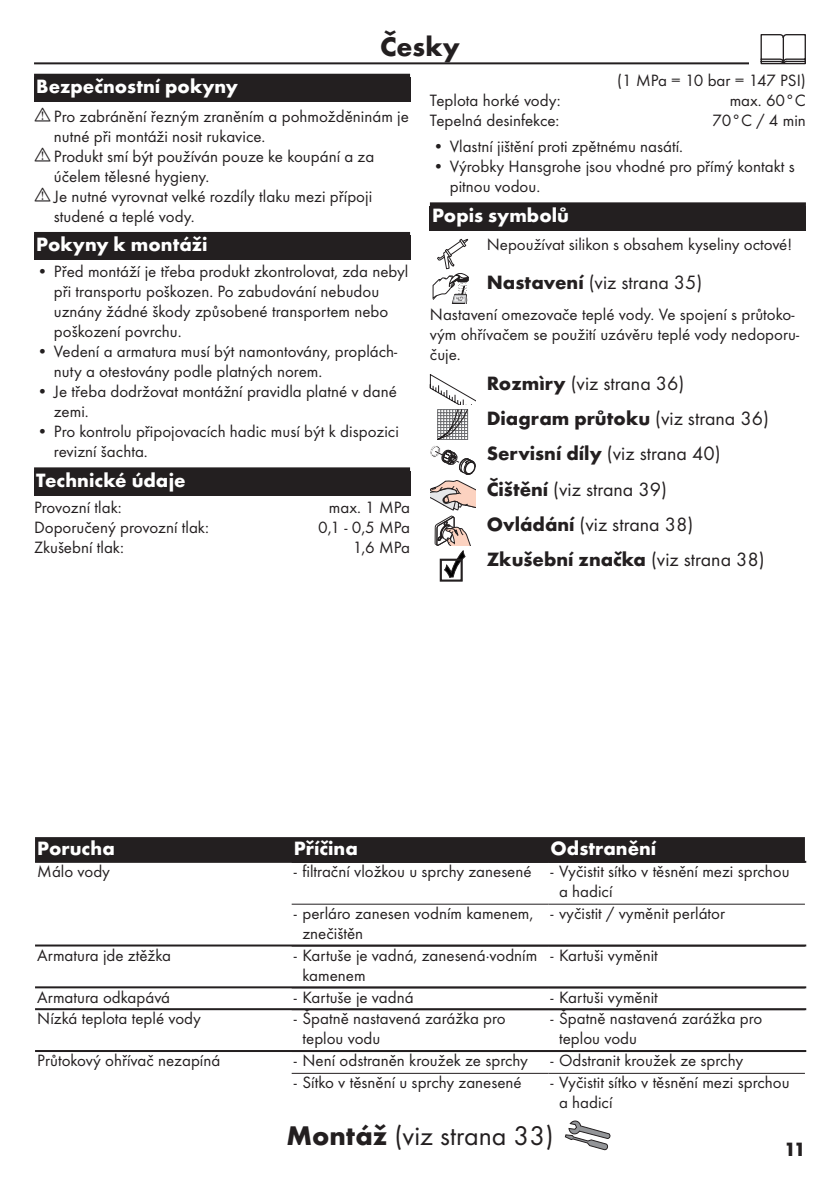
<style>
.page{position:relative;width:840px;height:1191px;background:#fff}
.page>*{position:absolute;margin:0;border:0;box-sizing:border-box;transform-origin:0 0}
.Montage_mit_Symbol_C{font:28px "Futura TOT Boo";color:#231f20}
.Sprache_Rahmenwechse{font:700 28px "Futura TOT";color:#231f20}
.Ueberschrift_Grafik{font:20px "Futura TOT Boo";color:#231f20}
.Ueberschrift_Grafik-2{font:700 20px "Futura TOT";color:#231f20}
.Ueberschrift_CS{font:700 20px "Futura TOT";color:#fff}
.Tabelle_Kopf_CS{font:700 20px "Futura TOT";color:#fff}
.Ueberschrift___CS{font:700 20px "Futura TOT";color:#fff}
.Normaltext_nach_Graf{font:17px/20px "Futura TOT Boo";color:#231f20}
.Techn__Daten_CS{font:17px "Futura TOT Boo";color:#231f20}
.Tabelle_Spalte_CS{font:17px "Futura TOT Boo";color:#231f20}
.Normaltext_Grafik_CS{font:17px "Futura TOT Boo";color:#231f20}
.s1{font-family:"Futura TOT";font-weight:700}
.s2{font-family:"Futura TOT Boo";font-weight:400}
</style>
<div class="page">
<hr style="left:34px;top:62px;width:771px;height:2px;background:#231f20">
<div style="left:748px;top:34px;width:68px;height:34px;background:#fff"></div>
<svg style="left:760px;top:34px;width:45px;height:30px"></svg>
<svg style="left:564px;top:1120px;width:46px;height:30px"></svg>
<div style="left:34px;top:74px;width:376px;height:28px;background:#231f20"></div>
<div style="left:34px;top:232px;width:376px;height:28px;background:#231f20"></div>
<div style="left:34px;top:467px;width:376px;height:28px;background:#231f20"></div>
<div style="left:429px;top:206px;width:376px;height:25px;background:#231f20"></div>
<div style="left:429px;top:202px;width:376px;height:28px;background:#231f20"></div>
<svg style="left:432px;top:239px;width:36px;height:65px"></svg>
<svg style="left:429px;top:374px;width:46px;height:136px"></svg>
<svg style="left:434px;top:516px;width:36px;height:65px"></svg>
<div style="left:35px;top:837px;width:769px;height:24px;background:#231f20"></div>
<hr style="left:35px;top:861px;width:770px;height:2px;background:#231f20">
<hr style="left:291px;top:903px;width:257px;height:1px;background:#231f20">
<hr style="left:548px;top:903px;width:256px;height:1px;background:#231f20">
<hr style="left:35px;top:944px;width:770px;height:2px;background:#231f20">
<hr style="left:35px;top:986px;width:770px;height:2px;background:#231f20">
<hr style="left:35px;top:1008px;width:770px;height:2px;background:#231f20">
<hr style="left:35px;top:1050px;width:770px;height:2px;background:#231f20">
<hr style="left:291px;top:1072px;width:257px;height:1px;background:#231f20">
<hr style="left:548px;top:1072px;width:256px;height:1px;background:#231f20">
<p class="Sprache_Rahmenwechse" style="left:380px;top:29px;width:81px">Česky</p>
<p class="Ueberschrift___CS" style="left:36px;top:74px;width:203px">Bezpečnostní pokyny</p>
<p class="Normaltext_nach_Graf" style="left:54px;top:106px;width:356px">Pro zabránění řezným zraněním a pohmožděninám je nutné při montáži nosit rukavice.</p>
<p class="Normaltext_nach_Graf" style="left:54px;top:146px;width:322px">Produkt smí být používán pouze ke koupání a za účelem tělesné hygieny.</p>
<p class="Normaltext_nach_Graf" style="left:54px;top:186px;width:319px">Je nutné vyrovnat velké rozdíly tlaku mezi přípoji studené a teplé vody.</p>
<p class="Ueberschrift_CS" style="left:36px;top:232px;width:173px">Pokyny k montáži</p>
<p class="Normaltext_nach_Graf" style="left:54px;top:261px;width:356px;text-indent:-17px">• Před montáží je třeba produkt zkontrolovat, zda nebyl při transportu poškozen. Po zabudování nebudou uznány žádné škody způsobené transportem nebo poškození povrchu.</p>
<p class="Normaltext_nach_Graf" style="left:54px;top:341px;width:345px;text-indent:-17px">• Vedení a armatura musí být namontovány, proplách&shy;nuty a otestovány podle platných norem.</p>
<p class="Normaltext_nach_Graf" style="left:54px;top:381px;width:344px;text-indent:-17px">• Je třeba dodržovat montážní pravidla platné v dané zemi.</p>
<p class="Normaltext_nach_Graf" style="left:54px;top:421px;width:346px;text-indent:-17px">• Pro kontrolu připojovacích hadic musí být k dispozici revizní šachta.</p>
<p class="Ueberschrift_CS" style="left:36px;top:468px;width:151px">Technické údaje</p>
<p class="Techn__Daten_CS" style="left:34px;top:497px;width:89px">Provozní tlak:</p>
<p class="Techn__Daten_CS" style="left:329px;top:497px;width:83px">max. 1 MPa</p>
<p class="Techn__Daten_CS" style="left:34px;top:517px;width:176px">Doporučený provozní tlak:</p>
<p class="Techn__Daten_CS" style="left:318px;top:517px;width:93px">0,1 - 0,5 MPa</p>
<p class="Techn__Daten_CS" style="left:34px;top:537px;width:91px">Zkušební tlak:</p>
<p class="Techn__Daten_CS" style="left:352px;top:537px;width:59px">1,6 MPa</p>
<p class="Techn__Daten_CS" style="left:616px;top:71px;width:190px">(1 MPa = 10 bar = 147 PSI)</p>
<p class="Techn__Daten_CS" style="left:429px;top:91px;width:132px">Teplota horké vody:</p>
<p class="Techn__Daten_CS" style="left:729px;top:91px;width:78px">max. 60°C</p>
<p class="Techn__Daten_CS" style="left:429px;top:111px;width:131px">Tepelná desinfekce:</p>
<p class="Techn__Daten_CS" style="left:711px;top:111px;width:95px">70°C / 4 min</p>
<p class="Normaltext_nach_Graf" style="left:432px;top:136px;width:252px">• Vlastní jištění proti zpětnému nasátí.</p>
<p class="Normaltext_nach_Graf" style="left:449px;top:156px;width:346px;text-indent:-17px">• Výrobky Hansgrohe jsou vhodné pro přímý kontakt s pitnou vodou.</p>
<p class="Ueberschrift_CS" style="left:432px;top:203px;width:138px">Popis symbolů</p>
<p class="Normaltext_Grafik_CS" style="left:486px;top:235px;width:307px">Nepoužívat silikon s obsahem kyseliny octové!</p>
<p class="Ueberschrift_Grafik" style="left:486px;top:270px;width:217px"><span class="s1">Nastavení</span> (viz strana 35)</p>
<p class="Normaltext_nach_Graf" style="left:429px;top:304px;width:370px">Nastavení omezovače teplé vody. Ve spojení s průtoko&shy;vým ohřívačem se použití uzávěru teplé vody nedoporu&shy;čuje.</p>
<p class="Ueberschrift_Grafik" style="left:486px;top:371px;width:199px"><span class="s1">Rozmìry</span> (viz strana 36)</p>
<p class="Ueberschrift_Grafik-2" style="left:486px;top:406px;width:284px">Diagram průtoku <span class="s2">(viz strana 36)</span></p>
<p class="Ueberschrift_Grafik" style="left:486px;top:442px;width:235px"><span class="s1">Servisní díly</span> (viz strana 40)</p>
<p class="Ueberschrift_Grafik" style="left:486px;top:477px;width:182px"><span class="s1">Čištění</span> (viz strana 39)</p>
<p class="Ueberschrift_Grafik" style="left:486px;top:512px;width:208px"><span class="s1">Ovládání</span> (viz strana 38)</p>
<p class="Ueberschrift_Grafik-2" style="left:486px;top:547px;width:279px">Zkušební značka <span class="s2">(viz strana 38)</span></p>
<p class="Tabelle_Kopf_CS" style="left:37px;top:836px;width:79px">Porucha</p>
<p class="Tabelle_Kopf_CS" style="left:294px;top:836px;width:65px">Příčina</p>
<p class="Tabelle_Kopf_CS" style="left:550px;top:836px;width:107px">Odstranění</p>
<p class="Tabelle_Spalte_CS" style="left:37px;top:861px;width:74px">Málo vody</p>
<p class="Normaltext_nach_Graf" style="left:294px;top:861px;width:239px">- filtrační vložkou u sprchy zanesené</p>
<p class="Normaltext_nach_Graf" style="left:558px;top:861px;width:232px;text-indent:-9px">- Vyčistit sítko v těsnění mezi sprchou a hadicí</p>
<p class="Normaltext_nach_Graf" style="left:302px;top:903px;width:232px;text-indent:-9px">- perláro zanesen vodním kamenem, znečištěn</p>
<p class="Normaltext_nach_Graf" style="left:550px;top:903px;width:176px">- vyčistit / vyměnit perlátor</p>
<p class="Tabelle_Spalte_CS" style="left:37px;top:945px;width:135px">Armatura jde ztěžka</p>
<p class="Normaltext_nach_Graf" style="left:302px;top:945px;width:236px;text-indent:-9px">- Kartuše je vadná, zanesená·vodním kamenem</p>
<p class="Normaltext_nach_Graf" style="left:550px;top:945px;width:109px">- Kartuši vyměnit</p>
<p class="Tabelle_Spalte_CS" style="left:37px;top:986px;width:134px">Armatura odkapává</p>
<p class="Normaltext_nach_Graf" style="left:294px;top:986px;width:121px">- Kartuše je vadná</p>
<p class="Normaltext_nach_Graf" style="left:550px;top:986px;width:109px">- Kartuši vyměnit</p>
<p class="Tabelle_Spalte_CS" style="left:37px;top:1008px;width:165px">Nízká teplota teplé vody</p>
<p class="Normaltext_nach_Graf" style="left:302px;top:1008px;width:205px;text-indent:-9px">- Špatně nastavená zarážka pro teplou vodu</p>
<p class="Normaltext_nach_Graf" style="left:558px;top:1008px;width:205px;text-indent:-9px">- Špatně nastavená zarážka pro teplou vodu</p>
<p class="Tabelle_Spalte_CS" style="left:37px;top:1050px;width:184px">Průtokový ohřívač nezapíná</p>
<p class="Normaltext_nach_Graf" style="left:294px;top:1050px;width:235px">- Není odstraněn kroužek ze sprchy</p>
<p class="Normaltext_nach_Graf" style="left:550px;top:1050px;width:194px">- Odstranit kroužek ze sprchy</p>
<p class="Normaltext_nach_Graf" style="left:294px;top:1072px;width:229px">- Sítko v těsnění u sprchy zanesené</p>
<p class="Normaltext_nach_Graf" style="left:558px;top:1072px;width:232px;text-indent:-9px">- Vyčistit sítko v těsnění mezi sprchou a hadicí</p>
<p class="Montage_mit_Symbol_C" style="left:286px;top:1119px;width:268px"><span class="s1">Montáž</span> (viz strana 33)</p>
<p class="Ueberschrift_Grafik-2" style="left:783px;top:1136px;width:23px">11</p>
</div>
